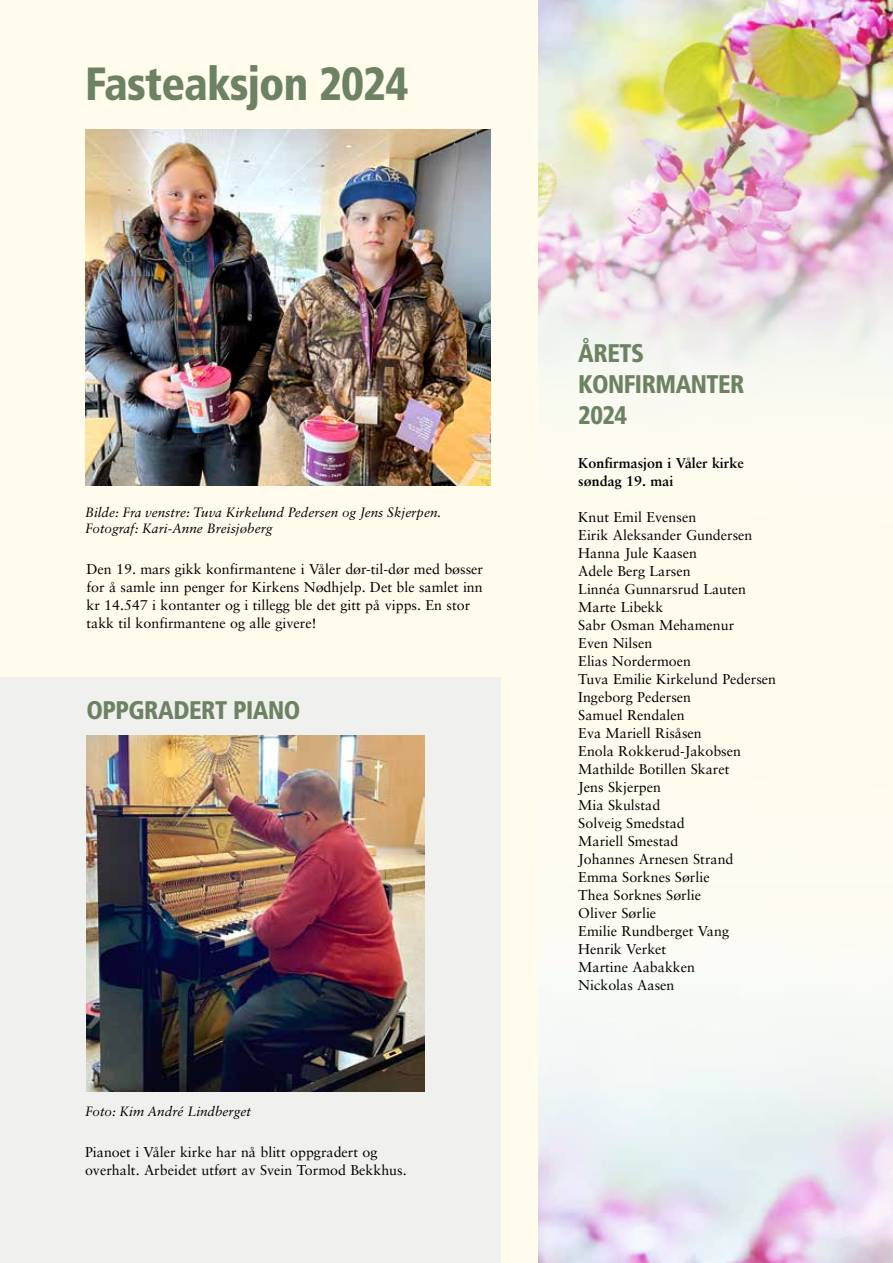
<style>
.page{position:relative;width:893px;height:1263px;background:#fffbed}
.page>*{position:absolute;margin:0;border:0;box-sizing:border-box;transform-origin:0 0}
.t1{font:900 condensed 46.5px "Frutiger LT Std";letter-spacing:-.02em;color:#6d8263;scale:.95 1}
.t2{font:900 condensed 25.5px/30.6px "Frutiger LT Std";letter-spacing:-.02em;color:#6d8263;scale:.95 1}
.t3{font:14.25px/18px "Sabon LT Pro";color:#000}
.t4{font:700 14.25px/18px "Sabon LT Pro";color:#000}
.t5{font:italic 13.5px/16.2px "Sabon LT Std";color:#000}
</style>
<div class="page">
<img style="left:85px;top:129px;width:405px;height:356px">
<img style="left:539px;top:0;width:354px;height:382px">
<img style="left:539px;top:1023px;width:354px;height:240px">
<div style="left:0;top:677px;width:500px;height:586px;background:#f0f1ee"></div>
<img style="left:87px;top:736px;width:338px;height:356px">
<h1 class="t1" style="left:85px;top:56px;width:342px">Fasteaksjon 2024</h1>
<p class="t5" style="left:85px;top:504px;width:358px">Bilde: Fra venstre: Tuva Kirkelund Pedersen og Jens Skjerpen.<br>Fotograf: Kari-Anne Breisjøberg</p>
<p class="t3" style="left:86px;top:560px;width:398px">Den 19. mars gikk konfirmantene i Våler dør-til-dør med bøsser for å samle inn penger for Kirkens Nødhjelp. Det ble samlet inn kr 14.547 i kontanter og i tillegg ble det gitt på vipps. En stor takk til konfirmantene og alle givere!</p>
<h2 class="t2" style="left:87px;top:695px;width:226px">OPPGRADERT PIANO</h2>
<p class="t5" style="left:85px;top:1103px;width:168px">Foto: Kim André Lindberget</p>
<p class="t3" style="left:85px;top:1143px;width:323px">Pianoet i Våler kirke har nå blitt oppgradert og overhalt. Arbeidet utført av Svein Tormod Bekkhus.</p>
<h2 class="t2" style="left:578px;top:338px;width:177px">ÅRETS<br>KONFIRMANTER<br>2024</h2>
<p class="t4" style="left:578px;top:454px;width:167px">Konfirmasjon i Våler kirke søndag 19. mai</p>
<p class="t3" style="left:578px;top:508px;width:199px">Knut Emil Evensen<br>Eirik Aleksander Gundersen<br>Hanna Jule Kaasen<br>Adele Berg Larsen<br>Linnéa Gunnarsrud Lauten<br>Marte Libekk<br>Sabr Osman Mehamenur<br>Even Nilsen<br>Elias Nordermoen<br>Tuva Emilie Kirkelund Pedersen<br>Ingeborg Pedersen<br>Samuel Rendalen<br>Eva Mariell Risåsen<br>Enola Rokkerud-Jakobsen<br>Mathilde Botillen Skaret<br>Jens Skjerpen<br>Mia Skulstad<br>Solveig Smedstad<br>Mariell Smestad<br>Johannes Arnesen Strand<br>Emma Sorknes Sørlie<br>Thea Sorknes Sørlie<br>Oliver Sørlie<br>Emilie Rundberget Vang<br>Henrik Verket<br>Martine Aabakken<br>Nickolas Aasen</p>
</div>
